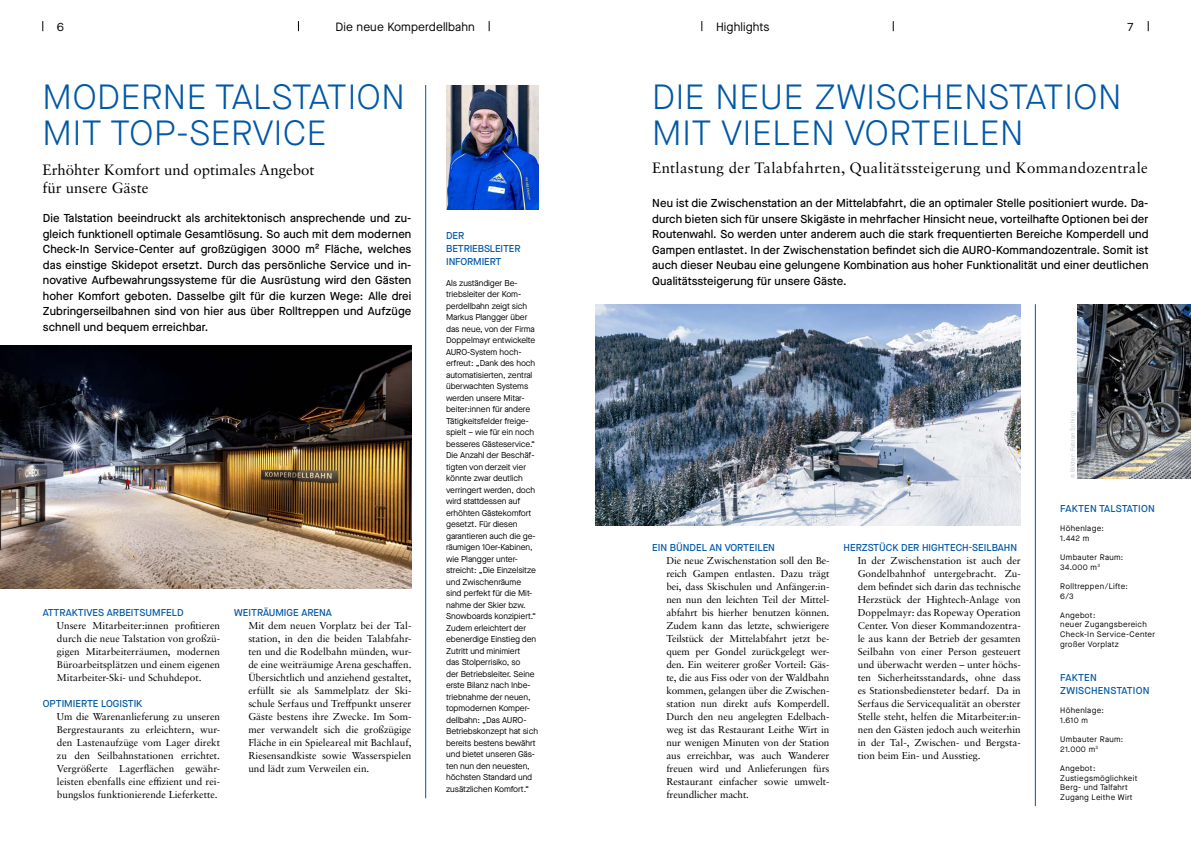
<style>
.page{position:relative;width:1191px;height:842px;background:#fff}
.page>*{position:absolute;margin:0;border:0;box-sizing:border-box;transform-origin:0 0}
.t1{font:300 35px/35.8px "Maison Neue";letter-spacing:.02em;color:#0058a6}
.t2{font:15px "Sabon LT Std";letter-spacing:.02em;color:#000}
.t3{font:15px/18px "Sabon LT Std";color:#000}
.t4{font:12px "Maison Neue";letter-spacing:.01em;color:#000}
.t5{font:500 11.5px/15.5px "Maison Neue";letter-spacing:.01em;color:#000;text-align:justify}
.t6{font:10px/13px "Sabon LT Pro";color:#000;text-align:justify}
.t7{font:500 10px/13px "Maison Neue";color:#0058a6}
.t8{font:500 10px/13px "Maison Neue";letter-spacing:.02em;color:#0058a6}
.t9{font:8.5px/11.5px "Maison Neue";letter-spacing:-.01em;color:#000}
.t10{font:8px/9.6px "Maison Neue";letter-spacing:.04em;color:#000}
.t11{font:6px "Maison Neue";letter-spacing:.04em;color:#bdc5ca}
</style>
<div class="page">
<img style="left:595px;top:304px;width:425px;height:221px">
<hr style="left:425px;top:85px;width:1px;height:713px;background:#0058a6">
<hr style="left:1035px;top:304px;width:1px;height:502px;background:#0058a6">
<img style="left:1077px;top:304px;width:114px;height:174px">
<img style="left:0;top:346px;width:411px;height:242px">
<img style="left:446px;top:85px;width:93px;height:125px">
<p class="t4" style="left:57px;top:19px;width:9px">6</p>
<p class="t4" style="left:336px;top:19px;width:141px">Die neue Komperdellbahn</p>
<p class="t4" style="left:716px;top:19px;width:55px">Highlights</p>
<p class="t4" style="left:1127px;top:19px;width:8px">7</p>
<h1 class="t1" style="left:43px;top:79px;width:364px">MODERNE TALSTATION<br>MIT TOP-SERVICE</h1>
<h1 class="t1" style="left:652px;top:79px;width:471px">DIE NEUE ZWISCHENSTATION<br>MIT VIELEN VORTEILEN</h1>
<h2 class="t3" style="left:43px;top:161px;width:273px">Erhöhter Komfort und optimales Angebot für unsere Gäste</h2>
<h2 class="t2" style="left:652px;top:158px;width:497px">Entlastung der Talabfahrten, Qualitätssteigerung und Kommandozentrale</h2>
<p class="t5" style="left:43px;top:210px;width:370px">Die Talstation beeindruckt als architektonisch ansprechende und zu&shy;gleich funktionell optimale Gesamtlösung. So auch mit dem modernen Check-In Service-Center auf großzügigen 3000 m² Fläche, welches das einstige Skidepot ersetzt. Durch das persönliche Service und in&shy;novative Aufbewahrungssysteme für die Ausrüstung wird den Gästen hoher Komfort geboten. Dasselbe gilt für die kurzen Wege: Alle drei Zubringerseilbahnen sind von hier aus über Rolltreppen und Aufzüge schnell und bequem erreichbar.</p>
<p class="t7" style="left:43px;top:606px;width:142px">ATTRAKTIVES ARBEITSUMFELD</p>
<p class="t6" style="left:57px;top:619px;width:164px">Unsere Mitarbeiter:innen profitieren durch die neue Talstation von großzü&shy;gigen Mitarbeiterräumen, modernen Büroarbeitsplätzen und einem eigenen Mitarbeiter-Ski- und Schuhdepot.</p>
<p class="t7" style="left:43px;top:697px;width:101px">OPTIMIERTE LOGISTIK</p>
<p class="t6" style="left:57px;top:710px;width:164px">Um die Warenanlieferung zu unseren Bergrestaurants zu erleichtern, wur&shy;den Lastenaufzüge vom Lager direkt zu den Seilbahnstationen errichtet.<br>Vergrößerte Lagerflächen gewähr&shy;leisten ebenfalls eine effizient und rei&shy;bungslos funktionierende Lieferkette.</p>
<p class="t7" style="left:234px;top:606px;width:99px">WEITRÄUMIGE ARENA</p>
<p class="t6" style="left:248px;top:619px;width:165px">Mit dem neuen Vorplatz bei der Tal&shy;station, in den die beiden Talabfahr&shy;ten und die Rodelbahn münden, wur&shy;de eine weiträumige Arena geschaffen.<br>Übersichtlich und anziehend gestaltet, erfüllt sie als Sammelplatz der Ski&shy;schule Serfaus und Treffpunkt unserer Gäste bestens ihre Zwecke. Im Som&shy;mer verwandelt sich die großzügige Fläche in ein Spieleareal mit Bachlauf, Riesensandkiste sowie Wasserspielen und lädt zum Verweilen ein.</p>
<p class="t7" style="left:446px;top:229px;width:76px">DER<br>BETRIEBSLEITER<br>INFORMIERT</p>
<p class="t9" style="left:446px;top:277px;width:93px">Als zuständiger Be&shy;triebsleiter der Kom&shy;perdellbahn zeigt sich<br>Markus Plangger über das neue, von der Firma<br>Doppelmayr entwickelte<br>AURO-System hoch&shy;erfreut: „Dank des hoch automatisierten, zentral überwachten Systems werden unsere Mitar&shy;beiter:innen für andere<br>Tätigkeitsfelder freige&shy;spielt – wie für ein noch besseres Gästeservice.“<br>Die Anzahl der Beschäf&shy;tigten von derzeit vier könnte zwar deutlich verringert werden, doch wird stattdessen auf erhöhten Gästekomfort gesetzt. Für diesen garantieren auch die ge&shy;räumigen 10er-Kabinen, wie Plangger unter&shy;streicht: „Die Einzelsitze und Zwischenräume sind perfekt für die Mit&shy;nahme der Skier bzw.<br>Snowboards konzipiert.“<br>Zudem erleichtert der ebenerdige Einstieg den<br>Zutritt und minimiert<br>das Stolperrisiko, so<br>der Betriebsleiter. Seine erste Bilanz nach Inbe&shy;triebnahme der neuen, topmodernen Komper&shy;dellbahn: „Das AURO-<br>Betriebskonzept hat sich bereits bestens bewährt und bietet unseren Gäs&shy;ten nun den neuesten, höchsten Standard und zusätzlichen Komfort.“</p>
<p class="t5" style="left:652px;top:196px;width:498px">Neu ist die Zwischenstation an der Mittelabfahrt, die an optimaler Stelle positioniert wurde. Da&shy;durch bieten sich für unsere Skigäste in mehrfacher Hinsicht neue, vorteilhafte Optionen bei der Routenwahl. So werden unter anderem auch die stark frequentierten Bereiche Komperdell und Gampen entlastet. In der Zwischenstation befindet sich die AURO-Kommandozentrale. Somit ist auch dieser Neubau eine gelungene Kombination aus hoher Funktionalität und einer deutlichen Qualitätssteigerung für unsere Gäste.</p>
<p class="t7" style="left:652px;top:541px;width:124px">EIN BÜNDEL AN VORTEILEN</p>
<p class="t6" style="left:666px;top:554px;width:165px">Die neue Zwischenstation soll den Be&shy;reich Gampen entlasten. Dazu trägt bei, dass Skischulen und Anfänger:in&shy;nen nun den leichten Teil der Mittel&shy;abfahrt bis hierher benutzen können.<br>Zudem kann das letzte, schwierigere Teilstück der Mittelabfahrt jetzt be&shy;quem per Gondel zurückgelegt wer&shy;den. Ein weiterer großer Vorteil: Gäs&shy;te, die aus Fiss oder von der Waldbahn kommen, gelangen über die Zwischen&shy;station nun direkt aufs Komperdell.<br>Durch den neu angelegten Edelbach&shy;weg ist das Restaurant Leithe Wirt in nur wenigen Minuten von der Station aus erreichbar, was auch Wanderer freuen wird und Anlieferungen fürs Restaurant einfacher sowie umwelt&shy;freundlicher macht.</p>
<p class="t7" style="left:843px;top:541px;width:175px">HERZSTÜCK DER HIGHTECH-SEILBAHN</p>
<p class="t6" style="left:857px;top:554px;width:165px">In der Zwischenstation ist auch der Gondelbahnhof untergebracht. Zu&shy;dem befindet sich darin das technische Herzstück der Hightech-Anlage von Doppelmayr: das Ropeway Operation Center. Von dieser Kommandozentra&shy;le aus kann der Betrieb der gesamten Seilbahn von einer Person gesteuert und überwacht werden – unter höchs&shy;ten Sicherheitsstandards, ohne dass es Stationsbediensteter bedarf. Da in Serfaus die Servicequalität an oberster Stelle steht, helfen die Mitarbeiter:in&shy;nen den Gästen jedoch auch weiterhin in der Tal-, Zwischen- und Bergsta&shy;tion beim Ein- und Ausstieg.</p>
<p class="t11" style="left:1068px;top:478px;width:69px;rotate:-90deg">© Bilder: Fabian Schirgi</p>
<p class="t8" style="left:1060px;top:502px;width:96px">FAKTEN TALSTATION</p>
<p class="t10" style="left:1060px;top:524px;width:45px">Höhenlage:<br>1.442 m</p>
<p class="t10" style="left:1060px;top:553px;width:65px">Umbauter Raum:<br>34.000 m<sup>3</sup></p>
<p class="t10" style="left:1060px;top:581px;width:69px">Rolltreppen/Lifte:<br>6/3</p>
<p class="t10" style="left:1060px;top:610px;width:96px">Angebot:<br>neuer Zugangsbereich<br>Check-In Service-Center großer Vorplatz</p>
<p class="t8" style="left:1060px;top:671px;width:91px">FAKTEN<br>ZWISCHENSTATION</p>
<p class="t10" style="left:1060px;top:706px;width:45px">Höhenlage:<br>1.610 m</p>
<p class="t10" style="left:1060px;top:735px;width:65px">Umbauter Raum:<br>21.000 m<sup>3</sup></p>
<p class="t10" style="left:1060px;top:763px;width:79px">Angebot:<br>Zustiegsmöglichkeit<br>Berg- und Talfahrt<br>Zugang Leithe Wirt</p>
</div>
